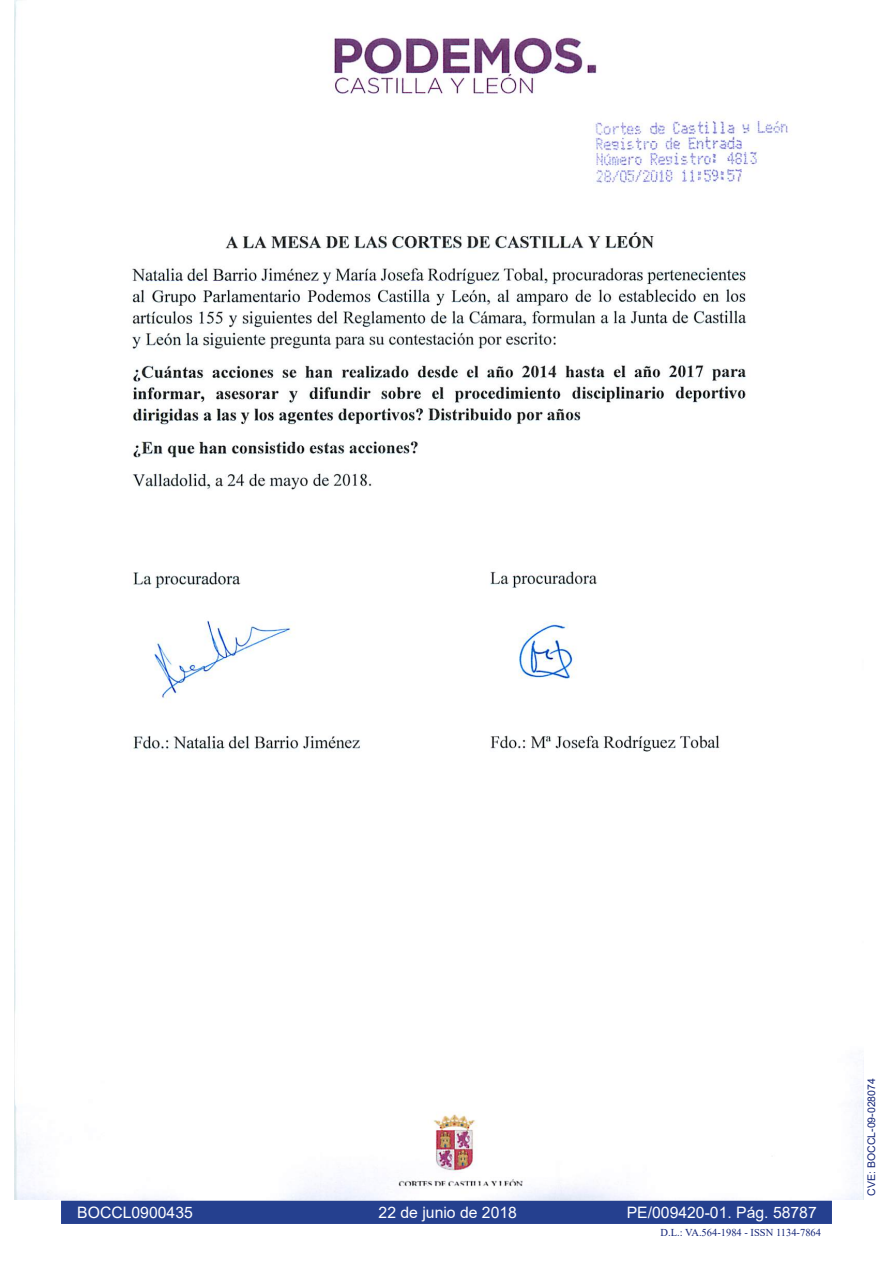
<style>
.page{position:relative;width:893px;height:1263px;background:#fff}
.page>*{position:absolute;margin:0;border:0;box-sizing:border-box;transform-origin:0 0}
.t1{font:15.75px "Arial";color:#fff}
.t2{font:10.5px "Times New Roman";color:#132477}
.t3{font:10.5px "Arial";color:#132477}
</style>
<div class="page">
<div style="left:60px;top:1200px;width:773px;height:25px;background:#25408f"></div>
<div style="left:60px;top:1199px;width:773px;height:26px;border:2px solid #fff"></div>
<img style="left:15px;top:0;width:848px;height:1200px">
<p class="t1" style="left:77px;top:1202px;width:117px">BOCCL0900435</p>
<p class="t1" style="left:379px;top:1202px;width:140px">22 de junio de 2018</p>
<p class="t1" style="left:627px;top:1202px;width:192px">PE/009420-01. Pág. 58787</p>
<p class="t2" style="left:661px;top:1225px;width:162px">D.L.: VA.564-1984 - ISSN 1134-7864</p>
<p class="t3" style="left:864px;top:1195px;width:119px;rotate:-90deg">CVE: BOCCL-09-028074</p>
</div>
